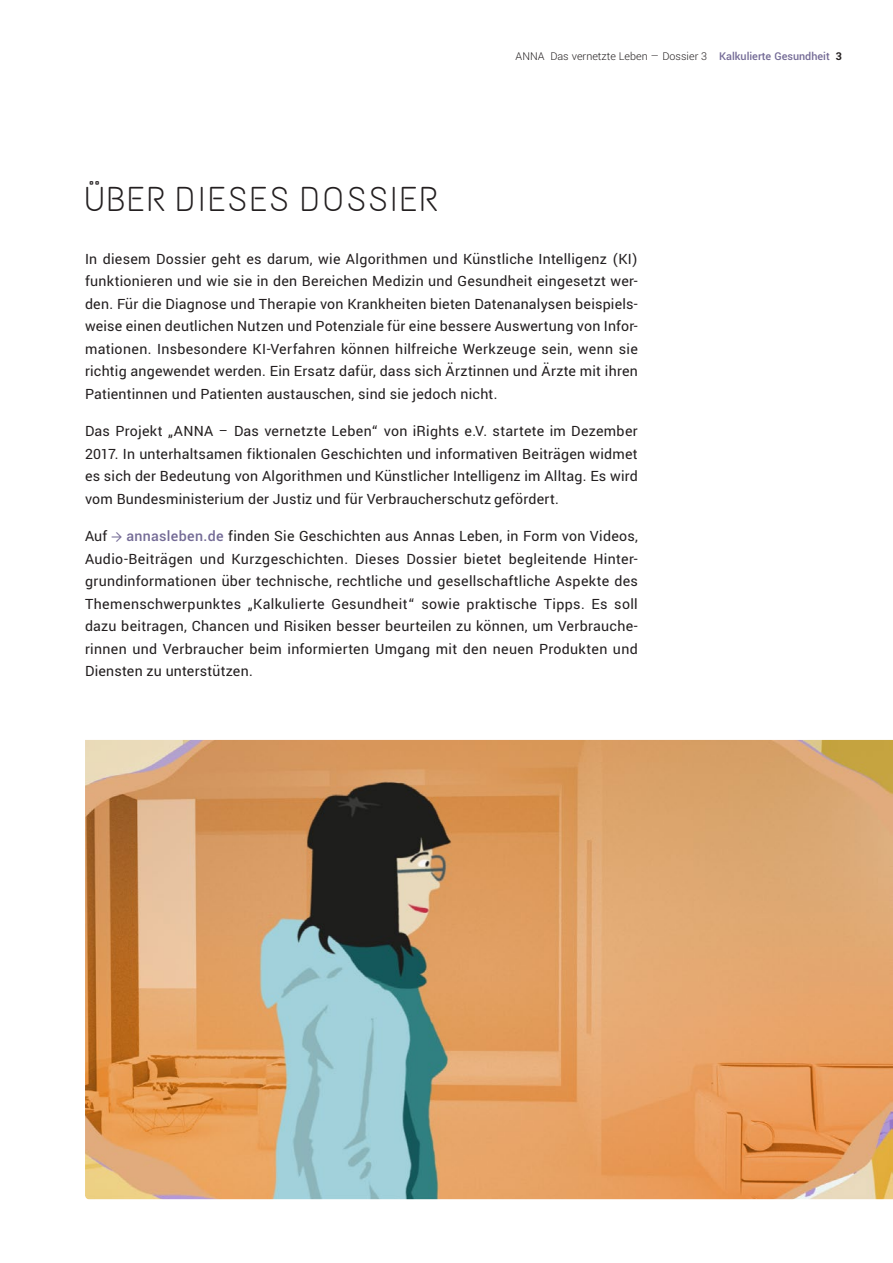
<style>
.page{position:relative;width:893px;height:1263px;background:#fff}
.page>*{position:absolute;margin:0;border:0;box-sizing:border-box;transform-origin:0 0}
.t1{font:34.5px "Text Me One";letter-spacing:.075em;color:#231f20}
.t2{font:15.75px/22.5px "Yantramanav";letter-spacing:.015em;color:#231f20;text-align:justify}
.t3{font:300 12px "Yantramanav";color:#231f20}
.s1{font-weight:500;color:#746b96}
.s2{font-weight:700}
.s3{font-family:"Arrow Dynamic";font-size:12px;color:#746b96}
</style>
<div class="page">
<img style="left:85px;top:740px;width:808px;height:459px">
<h1 class="t1" style="left:85px;top:179px;width:353px">ÜBER DIESES DOSSIER</h1>
<p class="t3" style="left:516px;top:49px;width:328px">ANNA Das vernetzte Leben — Dossier 3 <span class="s1">Kalkulierte Gesundheit</span> <span class="s2">3</span></p>
<p class="t2" style="left:85px;top:248px;width:554px">In diesem Dossier geht es darum, wie Algorithmen und Künstliche Intelligenz (KI) funktionieren und wie sie in den Bereichen Medizin und Gesundheit eingesetzt wer&shy;den. Für die Diagnose und Therapie von Krankheiten bieten Datenanalysen beispiels&shy;weise einen deutlichen Nutzen und Potenziale für eine bessere Auswertung von Infor&shy;mationen. Insbesondere KI-Verfahren können hilfreiche Werkzeuge sein, wenn sie richtig angewendet werden. Ein Ersatz dafür, dass sich Ärztinnen und Ärzte mit ihren Patientinnen und Patienten austauschen, sind sie jedoch nicht.</p>
<p class="t2" style="left:85px;top:420px;width:554px">Das Projekt „ANNA – Das vernetzte Leben“ von iRights e.V. startete im Dezember 2017. In unterhaltsamen fiktionalen Geschichten und informativen Beiträgen widmet es sich der Bedeutung von Algorithmen und Künstlicher Intelligenz im Alltag. Es wird vom Bundesministerium der Justiz und für Verbraucherschutz gefördert.</p>
<p class="t2" style="left:85px;top:525px;width:554px">Auf <span class="s3">3</span> <span class="s1">annasleben.de</span> finden Sie Geschichten aus Annas Leben, in Form von Videos, Audio-Beiträgen und Kurzgeschichten. Dieses Dossier bietet begleitende Hinter&shy;grundinformationen über technische, rechtliche und gesellschaftliche Aspekte des Themenschwerpunktes „Kalkulierte Gesundheit“ sowie praktische Tipps. Es soll dazu beitragen, Chancen und Risiken besser beurteilen zu können, um Verbrauche&shy;rinnen und Verbraucher beim informierten Umgang mit den neuen Produkten und Diensten zu unterstützen.</p>
</div>
